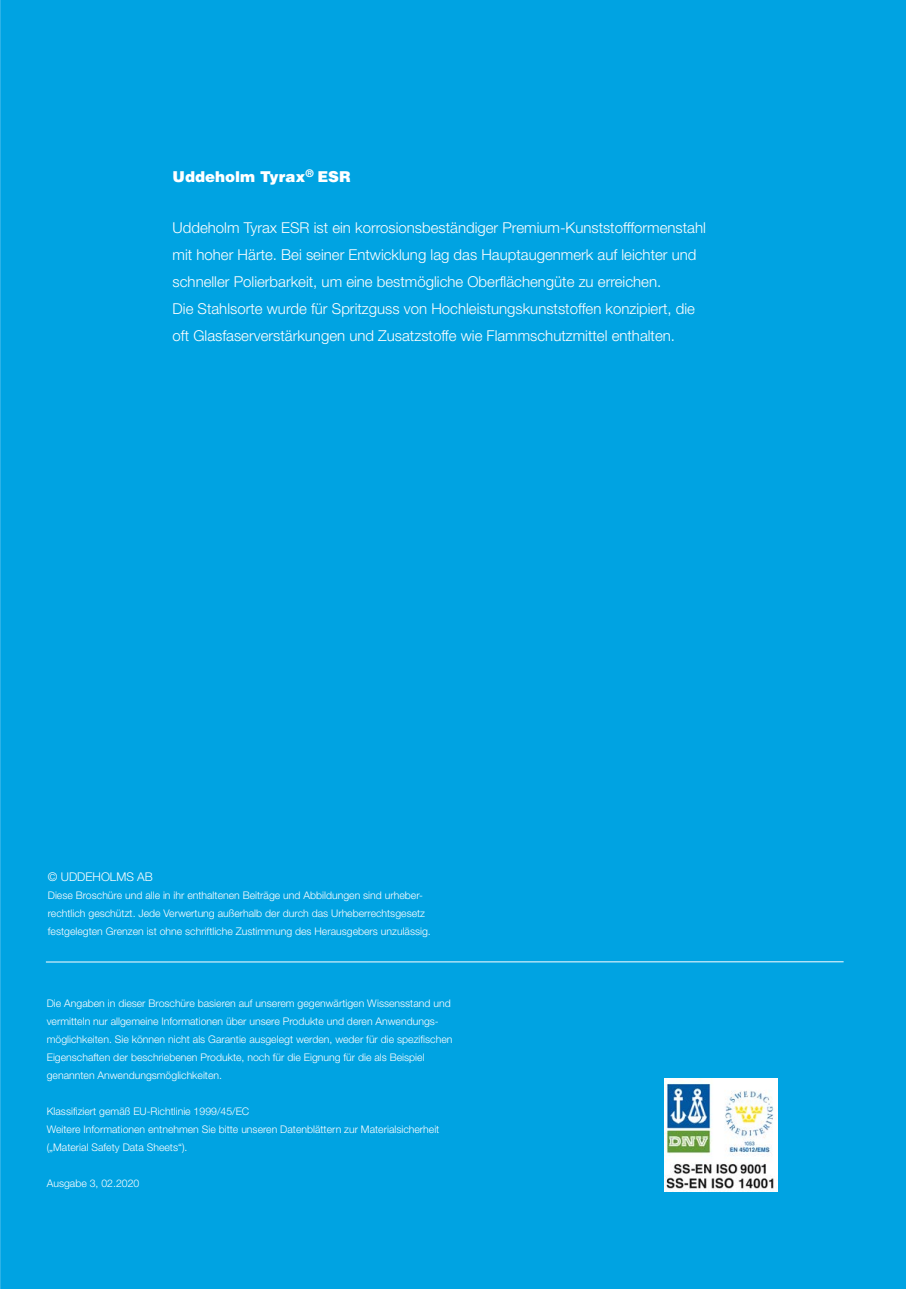
<style>
.page{position:relative;width:906px;height:1289px;background:#fff}
.page>*{position:absolute;margin:0;border:0;box-sizing:border-box;transform-origin:0 0}
.t1{font:300 15px/27px "Helvetica Neue LT Pro";color:#fff}
.t2{font:900 15px "Helvetica LT Std";color:#fff}
.t3{font:300 12px "Helvetica Neue LT Pro";color:#fff}
.t4{font:300 10.5px/18px "Helvetica Neue LT Pro";color:#fff}
</style>
<div class="page">
<div style="left:0;top:0;width:906px;height:1288px;background:#00a3e2"></div>
<hr style="left:46px;top:961px;width:797px;height:1px;background:#fff">
<img style="left:664px;top:1078px;width:113px;height:113px">
<h1 class="t2" style="left:173px;top:167px;width:180px">Uddeholm Tyrax<sup>®</sup> ESR</h1>
<p class="t1" style="left:173px;top:214px;width:535px">Uddeholm Tyrax ESR ist ein korrosionsbeständiger Premium-Kunststoffformenstahl mit hoher Härte. Bei seiner Entwicklung lag das Hauptaugenmerk auf leichter und schneller Polierbarkeit, um eine bestmögliche Oberflächengüte zu erreichen.<br>Die Stahlsorte wurde für Spritzguss von Hochleistungskunststoffen konzipiert, die oft Glasfaserverstärkungen und Zusatzstoffe wie Flammschutzmittel enthalten.</p>
<p class="t3" style="left:48px;top:869px;width:106px">© UDDEHOLMS AB</p>
<p class="t4" style="left:48px;top:886px;width:384px">Diese Broschüre und alle in ihr enthaltenen Beiträge und Abbildungen sind urheber&shy;rechtlich geschützt. Jede Verwertung außerhalb der durch das Urheberrechtsgesetz festgelegten Grenzen ist ohne schriftliche Zustimmung des Herausgebers unzulässig.</p>
<p class="t4" style="left:47px;top:993px;width:407px">Die Angaben in dieser Broschüre basieren auf unserem gegenwärtigen Wissensstand und vermitteln nur allgemeine Informationen über unsere Produkte und deren Anwendungs&shy;möglichkeiten. Sie können nicht als Garantie ausgelegt werden, weder für die spezifischen Eigenschaften der beschriebenen Produkte, noch für die Eignung für die als Beispiel genannten Anwendungsmöglichkeiten.</p>
<p class="t4" style="left:47px;top:1101px;width:394px">Klassifiziert gemäß EU-Richtlinie 1999/45/EC<br>Weitere Informationen entnehmen Sie bitte unseren Datenblättern zur Materialsicherheit („Material Safety Data Sheets“).</p>
<p class="t4" style="left:47px;top:1173px;width:94px">Ausgabe 3, 02.2020</p>
</div>
